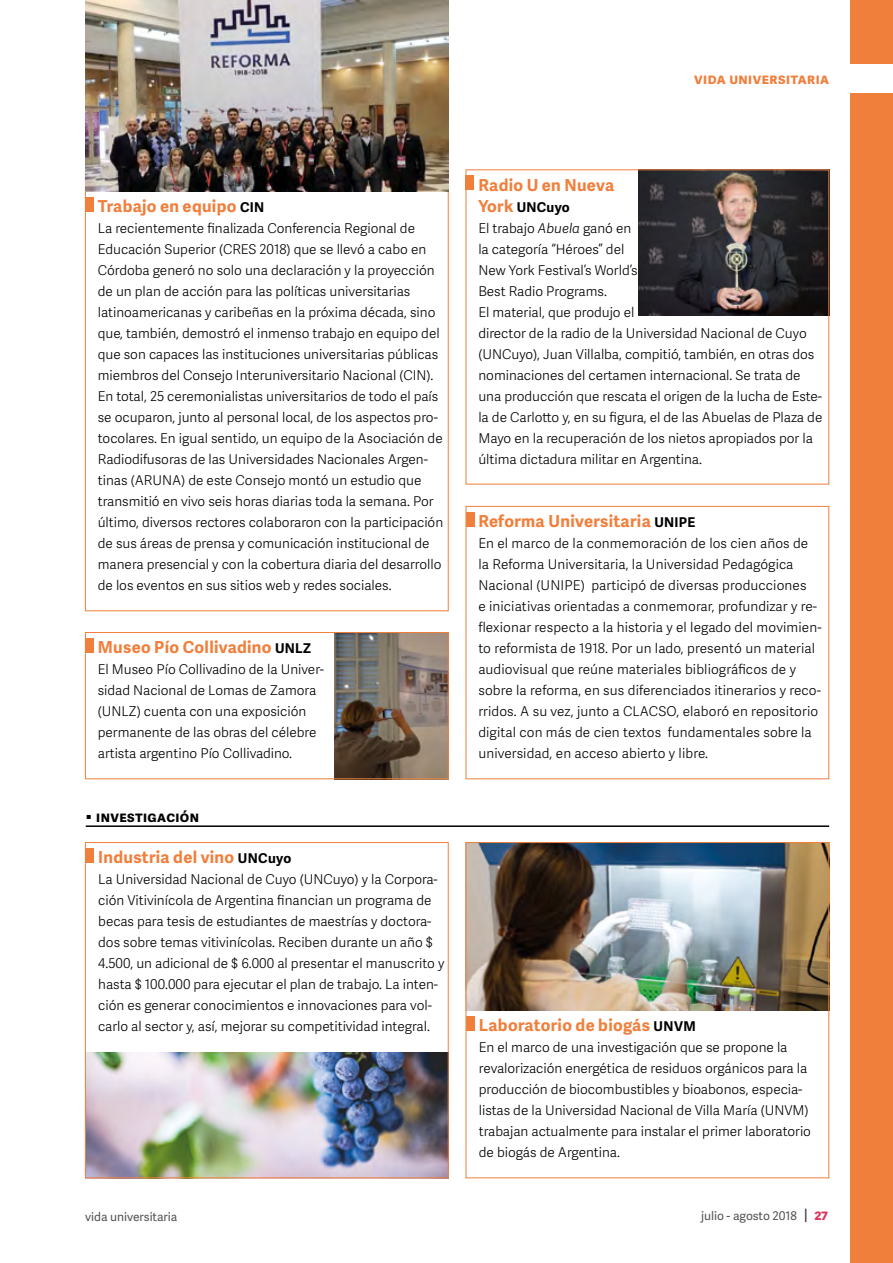
<style>
.page{position:relative;width:893px;height:1263px;background:#fff}
.page>*{position:absolute;margin:0;border:0;box-sizing:border-box;transform-origin:0 0}
.t1{font:700 16.5px "Adelle Sans";letter-spacing:.02em;color:#f07f3c}
.t2{font:700 15px "Adelle Sans";letter-spacing:.03em;color:#f07f3c}
.t3{font:700 15px "Adelle Sans";letter-spacing:.03em;color:#000}
.t4{font:13.5px/21px "Adelle Sans Lt";color:#000}
.t5{font:700 13.5px "Adelle Sans";letter-spacing:.02em;color:#000}
.t6{font:12px "Adelle Sans";color:#525353}
.s1{font-size:13.5px;color:#000}
.s2{font-family:"Lato";font-weight:400;font-style:italic}
.s3{font-size:16.5px;color:#f07f3c}
.s4{font-style:italic}
.s5{font-size:15px;color:#343534}
.s6{font-weight:700;font-size:15px;color:#d83559}
</style>
<div class="page">
<img style="left:468px;top:844px;width:359px;height:166px">
<img style="left:334px;top:634px;width:113px;height:143px">
<img style="left:639px;top:171px;width:188px;height:145px">
<img style="left:87px;top:1052px;width:360px;height:124px">
<div style="left:85px;top:632px;width:364px;height:147px;border:1px solid #f07f3c"></div>
<div style="left:466px;top:506px;width:363px;height:273px;border:1px solid #f07f3c"></div>
<div style="left:851px;top:93px;width:42px;height:1170px;background:#f07f3c"></div>
<div style="left:851px;top:0;width:42px;height:63px;background:#f07f3c"></div>
<div style="left:85px;top:197px;width:8px;height:15px;background:#f07f3c"></div>
<div style="left:466px;top:175px;width:8px;height:15px;background:#f07f3c"></div>
<div style="left:466px;top:512px;width:8px;height:15px;background:#f07f3c"></div>
<div style="left:85px;top:638px;width:8px;height:15px;background:#f07f3c"></div>
<div style="left:85px;top:848px;width:9px;height:15px;background:#f07f3c"></div>
<div style="left:466px;top:1016px;width:8px;height:15px;background:#f07f3c"></div>
<hr style="left:86px;top:825px;width:743px;height:2px;background:#000">
<div style="left:85px;top:842px;width:364px;height:336px;border:1px solid #f07f3c"></div>
<div style="left:466px;top:842px;width:363px;height:336px;border:1px solid #f07f3c"></div>
<img style="left:85px;top:0;width:364px;height:191px">
<p class="t2" style="left:694px;top:68px;width:136px">vida universitaria</p>
<p class="t1" style="left:98px;top:194px;width:168px">Trabajo en equipo <span class="s1">CIN</span></p>
<p class="t4" style="left:98px;top:217px;width:347px">La recientemente finalizada Conferencia Regional de Educación Superior (CRES 2018) que se llevó a cabo en Córdoba generó no solo una declaración y la proyección de un plan de acción para las políticas universitarias latinoamericanas y caribeñas en la próxima década, sino que, también, demostró el inmenso trabajo en equipo del que son capaces las instituciones universitarias públicas miembros del Consejo Interuniversitario Nacional (CIN).<br>En total, 25 ceremonialistas universitarios de todo el país se ocuparon, junto al personal local, de los aspectos pro&shy;tocolares. En igual sentido, un equipo de la Asociación de Radiodifusoras de las Universidades Nacionales Argen&shy;tinas (ARUNA) de este Consejo montó un estudio que transmitió en vivo seis horas diarias toda la semana. Por último, diversos rectores colaboraron con la participación de sus áreas de prensa y comunicación institucional de manera presencial y con la cobertura diaria del desarrollo de los eventos en sus sitios web y redes sociales.</p>
<p class="t1" style="left:98px;top:635px;width:215px">Museo Pío Collivadino <span class="s1">UNLZ</span></p>
<p class="t4" style="left:98px;top:658px;width:228px">El Museo Pío Collivadino de la Univer&shy;sidad Nacional de Lomas de Zamora (UNLZ) cuenta con una exposición permanente de las obras del célebre artista argentino Pío Collivadino.</p>
<p class="t3" style="left:86px;top:805px;width:115px"><span class="s2">▪</span> investigación</p>
<p class="t1" style="left:98px;top:845px;width:195px">Industria del vino <span class="s1">UNCuyo</span></p>
<p class="t4" style="left:98px;top:868px;width:348px">La Universidad Nacional de Cuyo (UNCuyo) y la Corpora&shy;ción Vitivinícola de Argentina financian un programa de becas para tesis de estudiantes de maestrías y doctora&shy;dos sobre temas vitivinícolas. Reciben durante un año $ 4.500, un adicional de $ 6.000 al presentar el manuscrito y hasta $ 100.000 para ejecutar el plan de trabajo. La inten&shy;ción es generar conocimientos e innovaciones para vol&shy;carlo al sector y, así, mejorar su competitividad integral.</p>
<p class="t1" style="left:478px;top:173px;width:137px">Radio U en Nueva</p>
<p class="t5" style="left:478px;top:197px;width:93px"><span class="s3">York</span> UNCuyo</p>
<p class="t4" style="left:478px;top:217px;width:345px">El trabajo <span class="s4">Abuela</span> ganó en<br>la categoría “Héroes” del<br>New York Festival’s World’s<br>Best Radio Programs.<br>El material, que produjo el<br>director de la radio de la Universidad Nacional de Cuyo (UNCuyo), Juan Villalba, compitió, también, en otras dos nominaciones del certamen internacional. Se trata de una producción que rescata el origen de la lucha de Este&shy;la de Carlotto y, en su figura, el de las Abuelas de Plaza de Mayo en la recuperación de los nietos apropiados por la última dictadura militar en Argentina.</p>
<p class="t1" style="left:478px;top:509px;width:219px">Reforma Universitaria <span class="s1">UNIPE</span></p>
<p class="t4" style="left:478px;top:532px;width:345px">En el marco de la conmemoración de los cien años de la Reforma Universitaria, la Universidad Pedagógica Nacional (UNIPE) participó de diversas producciones<br>e iniciativas orientadas a conmemorar, profundizar y re&shy;flexionar respecto a la historia y el legado del movimien&shy;to reformista de 1918. Por un lado, presentó un material audiovisual que reúne materiales bibliográficos de y sobre la reforma, en sus diferenciados itinerarios y reco&shy;rridos. A su vez, junto a CLACSO, elaboró en repositorio digital con más de cien textos fundamentales sobre la universidad, en acceso abierto y libre.</p>
<p class="t1" style="left:479px;top:1013px;width:218px">Laboratorio de biogás <span class="s1">UNVM</span></p>
<p class="t4" style="left:479px;top:1036px;width:334px">En el marco de una investigación que se propone la revalorización energética de residuos orgánicos para la producción de biocombustibles y bioabonos, especia&shy;listas de la Universidad Nacional de Villa María (UNVM) trabajan actualmente para instalar el primer laboratorio de biogás de Argentina.</p>
<p class="t6" style="left:85px;top:1208px;width:94px">vida universitaria</p>
<p class="t6" style="left:701px;top:1207px;width:128px">julio - agosto 2018 <span class="s5">|</span> <span class="s6">27</span></p>
</div>
